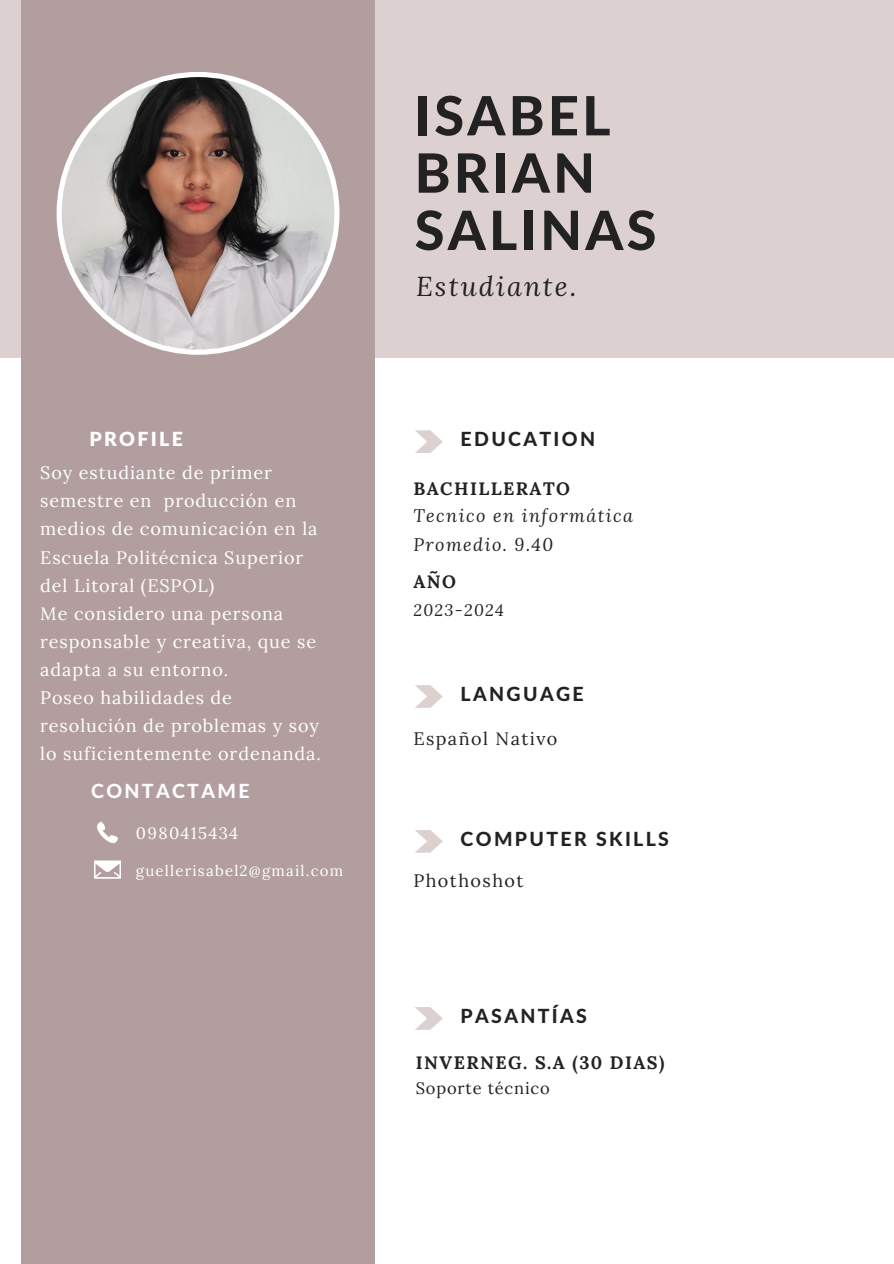
<style>
.page{position:relative;width:894px;height:1264px;background:#fff}
.page>*{position:absolute;margin:0;border:0;box-sizing:border-box;transform-origin:0 0}
.t1{font:800 54.15px/57.3px "Lato Latin";letter-spacing:.06em;color:#222}
.t2{font:italic 27px "Lora";letter-spacing:.08em;color:#222}
.t3{font:800 19.5px "Lato Latin";letter-spacing:.12em;color:#222}
.t4{font:800 19.5px "Lato Latin";letter-spacing:.12em;color:#fff}
.t5{font:900 19.5px "Lato Latin";letter-spacing:.12em;color:#fff}
.t6{font:18px/28.2px "Lora";letter-spacing:.05em;color:#fff}
.t7{font:700 18px "Lora";letter-spacing:.08em;color:#222}
.t8{font:italic 18px/29.2px "Lora";letter-spacing:.08em;color:#222}
.t9{font:18px "Lora";letter-spacing:.08em;color:#222}
.t10{font:16.5px "Lora";letter-spacing:.05em;color:#222}
.t11{font:16.5px "Lora";letter-spacing:.08em;color:#fff}
.t12{font:italic 16.5px "Lora";letter-spacing:.08em;color:#222}
.t13{font:15px "Lora";letter-spacing:.08em;color:#fff}
</style>
<div class="page">
<div style="left:0;top:0;width:893px;height:357px;background:#ddd0d1"></div>
<div style="left:21px;top:0;width:354px;height:1263px;background:#b39e9f"></div>
<svg style="left:97px;top:822px;width:21px;height:21px"></svg>
<svg style="left:94px;top:860px;width:27px;height:18px"></svg>
<svg style="left:415px;top:430px;width:27px;height:23px"></svg>
<svg style="left:415px;top:685px;width:27px;height:23px"></svg>
<svg style="left:415px;top:830px;width:27px;height:22px"></svg>
<svg style="left:415px;top:1007px;width:27px;height:22px"></svg>
<svg style="left:57px;top:72px;width:282px;height:283px"></svg>
<h2 class="t5" style="left:89px;top:430px;width:95px">PROFILE</h2>
<p class="t6" style="left:40px;top:458px;width:282px">Soy estudiante de primer semestre en producción en medios de comunicación en la<br>Escuela Politécnica Superior del Litoral (ESPOL)<br>Me considero una persona responsable y creativa, que se adapta a su entorno.<br>Poseo habilidades de resolución de problemas y soy lo suficientemente ordenanda.</p>
<h3 class="t4" style="left:91px;top:782px;width:160px">CONTACTAME</h3>
<h4 class="t11" style="left:136px;top:822px;width:104px">0980415434</h4>
<h3 class="t13" style="left:136px;top:860px;width:209px">guellerisabel2@gmail.com</h3>
<h4 class="t1" style="left:414px;top:90px;width:243px">ISABEL<br>BRIAN<br>SALINAS</h4>
<h3 class="t2" style="left:416px;top:268px;width:162px">Estudiante.</h3>
<p class="t3" style="left:460px;top:430px;width:136px">EDUCATION</p>
<h3 class="t7" style="left:413px;top:477px;width:158px">BACHILLERATO</h3>
<h3 class="t8" style="left:413px;top:500px;width:221px">Tecnico en informática<br>Promedio. 9.40</h3>
<h4 class="t7" style="left:413px;top:570px;width:44px">AÑO</h4>
<h3 class="t12" style="left:413px;top:598px;width:92px">2023-2024</h3>
<p class="t3" style="left:460px;top:685px;width:124px">LANGUAGE</p>
<h3 class="t9" style="left:413px;top:727px;width:146px">Español Nativo</h3>
<h4 class="t3" style="left:460px;top:830px;width:210px">COMPUTER SKILLS</h4>
<h3 class="t9" style="left:413px;top:868px;width:112px">Phothoshot</h3>
<p class="t3" style="left:460px;top:1007px;width:128px">PASANTÍAS</p>
<p class="t7" style="left:415px;top:1050px;width:250px">INVERNEG. S.A (30 DIAS)</p>
<p class="t10" style="left:415px;top:1077px;width:135px">Soporte técnico</p>
</div>
